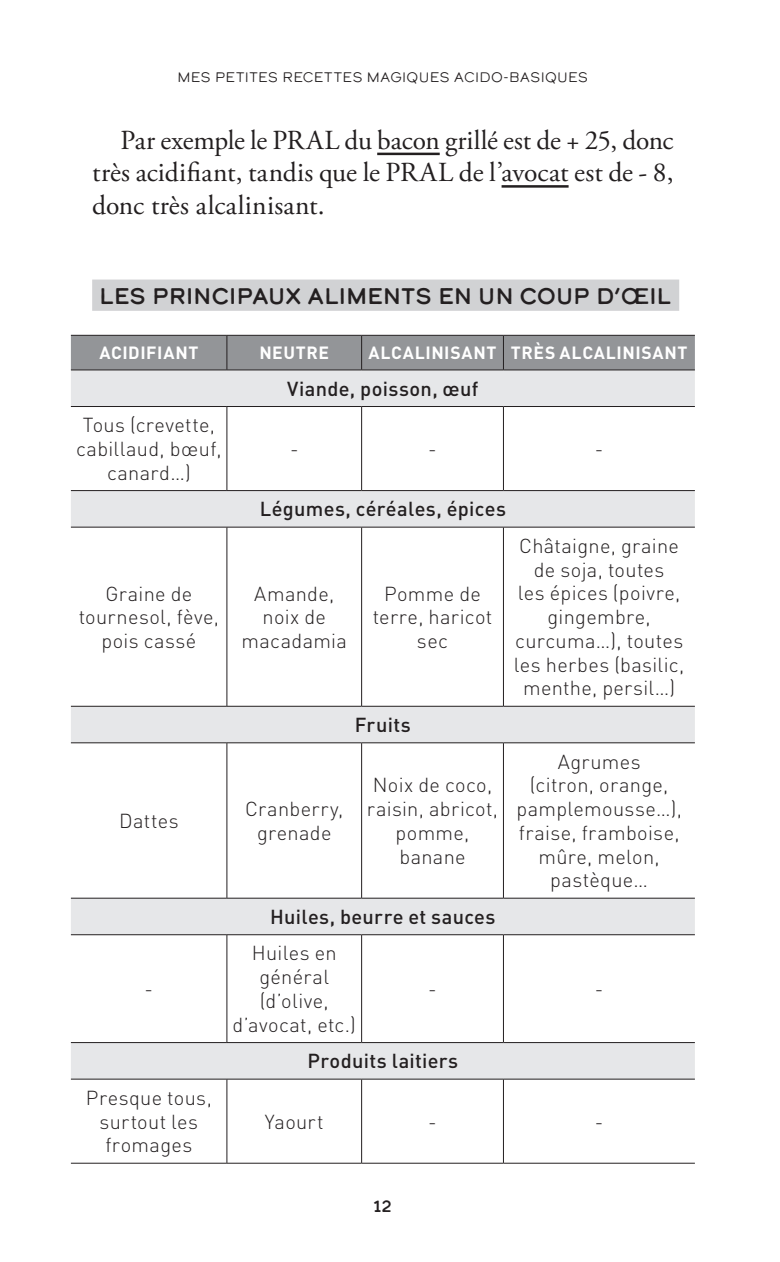
<style>
.page{position:relative;width:780px;height:1262px;background:#fff}
.page>*{position:absolute;margin:0;border:0;box-sizing:border-box;transform-origin:0 0}
.t1{font:27.5px/32.5px "Adobe Garamond Pro";letter-spacing:-.01em;color:#231f20;text-align:justify}
.t2{font:22.5px "Calder Dark";letter-spacing:-.02em;color:#231f20}
.t3{font:300 20px/23.8px "DINOT";letter-spacing:.015em;color:#231f20;text-align:center}
.t4{font:500 20px "DINOT";letter-spacing:.015em;color:#231f20}
.t5{font:700 17.5px "DINOT";letter-spacing:.035em;color:#fff}
.t6{font:16.25px "Calder Dark";color:#231f20}
.t7{font:13.75px "Calder LC";letter-spacing:.015em;color:#231f20}
</style>
<div class="page">
<hr style="left:377px;top:153px;width:62px;height:2px;background:#231f20">
<hr style="left:501px;top:185px;width:67px;height:3px;background:#231f20">
<div style="left:92px;top:279px;width:587px;height:32px;background:#d1d2d4"></div>
<div style="left:71px;top:336px;width:623px;height:33px;background:#939598"></div>
<svg style="left:71px;top:370px;width:623px;height:708px"></svg>
<hr style="left:71px;top:335px;width:156px;height:1px;background:#231f20">
<hr style="left:227px;top:335px;width:134px;height:1px;background:#231f20">
<hr style="left:226px;top:335px;width:1px;height:34px;background:#231f20">
<hr style="left:361px;top:335px;width:142px;height:1px;background:#231f20">
<hr style="left:361px;top:335px;width:1px;height:34px;background:#231f20">
<hr style="left:503px;top:335px;width:191px;height:1px;background:#231f20">
<hr style="left:503px;top:335px;width:1px;height:34px;background:#231f20">
<hr style="left:71px;top:369px;width:156px;height:1px;background:#231f20">
<hr style="left:227px;top:369px;width:134px;height:1px;background:#231f20">
<hr style="left:361px;top:369px;width:142px;height:1px;background:#231f20">
<hr style="left:503px;top:369px;width:191px;height:1px;background:#231f20">
<hr style="left:71px;top:406px;width:156px;height:1px;background:#231f20">
<hr style="left:227px;top:406px;width:134px;height:1px;background:#231f20">
<hr style="left:226px;top:407px;width:1px;height:83px;background:#231f20">
<hr style="left:361px;top:406px;width:142px;height:1px;background:#231f20">
<hr style="left:361px;top:407px;width:1px;height:83px;background:#231f20">
<hr style="left:503px;top:406px;width:191px;height:1px;background:#231f20">
<hr style="left:503px;top:407px;width:1px;height:83px;background:#231f20">
<hr style="left:71px;top:490px;width:156px;height:1px;background:#231f20">
<hr style="left:227px;top:490px;width:134px;height:1px;background:#231f20">
<hr style="left:361px;top:490px;width:142px;height:1px;background:#231f20">
<hr style="left:503px;top:490px;width:191px;height:1px;background:#231f20">
<hr style="left:71px;top:526px;width:156px;height:1px;background:#231f20">
<hr style="left:227px;top:526px;width:134px;height:1px;background:#231f20">
<hr style="left:226px;top:527px;width:1px;height:179px;background:#231f20">
<hr style="left:361px;top:526px;width:142px;height:1px;background:#231f20">
<hr style="left:361px;top:527px;width:1px;height:179px;background:#231f20">
<hr style="left:503px;top:526px;width:191px;height:1px;background:#231f20">
<hr style="left:503px;top:527px;width:1px;height:179px;background:#231f20">
<hr style="left:71px;top:706px;width:156px;height:1px;background:#231f20">
<hr style="left:227px;top:706px;width:134px;height:1px;background:#231f20">
<hr style="left:361px;top:706px;width:142px;height:1px;background:#231f20">
<hr style="left:503px;top:706px;width:191px;height:1px;background:#231f20">
<hr style="left:71px;top:742px;width:156px;height:1px;background:#231f20">
<hr style="left:227px;top:742px;width:134px;height:1px;background:#231f20">
<hr style="left:226px;top:743px;width:1px;height:154px;background:#231f20">
<hr style="left:361px;top:742px;width:142px;height:1px;background:#231f20">
<hr style="left:361px;top:743px;width:1px;height:154px;background:#231f20">
<hr style="left:503px;top:742px;width:191px;height:1px;background:#231f20">
<hr style="left:503px;top:743px;width:1px;height:154px;background:#231f20">
<hr style="left:71px;top:897px;width:156px;height:1px;background:#231f20">
<hr style="left:227px;top:897px;width:134px;height:1px;background:#231f20">
<hr style="left:361px;top:897px;width:142px;height:1px;background:#231f20">
<hr style="left:503px;top:897px;width:191px;height:1px;background:#231f20">
<hr style="left:71px;top:934px;width:156px;height:1px;background:#231f20">
<hr style="left:227px;top:934px;width:134px;height:1px;background:#231f20">
<hr style="left:226px;top:935px;width:1px;height:107px;background:#231f20">
<hr style="left:361px;top:934px;width:142px;height:1px;background:#231f20">
<hr style="left:361px;top:935px;width:1px;height:107px;background:#231f20">
<hr style="left:503px;top:934px;width:191px;height:1px;background:#231f20">
<hr style="left:503px;top:935px;width:1px;height:107px;background:#231f20">
<hr style="left:71px;top:1042px;width:156px;height:1px;background:#231f20">
<hr style="left:227px;top:1042px;width:134px;height:1px;background:#231f20">
<hr style="left:361px;top:1042px;width:142px;height:1px;background:#231f20">
<hr style="left:503px;top:1042px;width:191px;height:1px;background:#231f20">
<hr style="left:71px;top:1078px;width:156px;height:1px;background:#231f20">
<hr style="left:227px;top:1078px;width:134px;height:1px;background:#231f20">
<hr style="left:226px;top:1079px;width:1px;height:83px;background:#231f20">
<hr style="left:361px;top:1078px;width:142px;height:1px;background:#231f20">
<hr style="left:361px;top:1079px;width:1px;height:83px;background:#231f20">
<hr style="left:503px;top:1078px;width:191px;height:1px;background:#231f20">
<hr style="left:503px;top:1079px;width:1px;height:83px;background:#231f20">
<hr style="left:71px;top:1162px;width:156px;height:1px;background:#231f20">
<hr style="left:227px;top:1162px;width:134px;height:1px;background:#231f20">
<hr style="left:361px;top:1162px;width:142px;height:1px;background:#231f20">
<hr style="left:503px;top:1162px;width:191px;height:1px;background:#231f20">
<p class="t7" style="left:177px;top:68px;width:412px">MES PETITES RECETTES MAGIQUES ACIDO-BASIQUES</p>
<h1 class="t1" style="left:92px;top:125px;width:583px;text-indent:28px">Par exemple le PRAL du bacon grillé est de + 25, donc très acidifiant, tandis que le PRAL de l’avocat est de - 8, donc très alcalinisant.</h1>
<p class="t2" style="left:99px;top:281px;width:574px">LES PRINCIPAUX ALIMENTS EN UN COUP D’ŒIL</p>
<p class="t5" style="left:99px;top:341px;width:101px">ACIDIFIANT</p>
<p class="t5" style="left:259px;top:341px;width:71px">NEUTRE</p>
<p class="t5" style="left:368px;top:341px;width:320px">ALCALINISANT TRÈS ALCALINISANT</p>
<p class="t4" style="left:287px;top:376px;width:193px">Viande, poisson, œuf</p>
<p class="t3" style="left:76px;top:413px;width:147px">Tous (crevette, cabillaud, bœuf, canard…)</p>
<p class="t3" style="left:290px;top:437px;width:10px">-</p>
<p class="t3" style="left:428px;top:437px;width:10px">-</p>
<p class="t3" style="left:595px;top:437px;width:10px">-</p>
<p class="t4" style="left:260px;top:496px;width:248px">Légumes, céréales, épices</p>
<p class="t3" style="left:79px;top:581px;width:142px">Graine de tournesol, fève, pois cassé</p>
<p class="t3" style="left:241px;top:581px;width:107px">Amande, noix de macadamia</p>
<p class="t3" style="left:373px;top:581px;width:121px">Pomme de terre, haricot sec</p>
<p class="t3" style="left:119px;top:808px;width:61px">Dattes</p>
<p class="t4" style="left:355px;top:712px;width:57px">Fruits</p>
<p class="t3" style="left:245px;top:796px;width:100px">Cranberry, grenade</p>
<p class="t3" style="left:367px;top:773px;width:133px">Noix de coco, raisin, abricot, pomme, banane</p>
<p class="t4" style="left:270px;top:903px;width:227px">Huiles, beurre et sauces</p>
<p class="t3" style="left:514px;top:533px;width:172px">Châtaigne, graine de soja, toutes<br>les épices (poivre, gingembre, curcuma…), toutes les herbes (basilic, menthe, persil…)</p>
<p class="t3" style="left:516px;top:749px;width:167px">Agrumes<br>(citron, orange, pamplemousse…), fraise, framboise, mûre, melon, pastèque…</p>
<p class="t3" style="left:145px;top:976px;width:10px">-</p>
<p class="t3" style="left:86px;top:1085px;width:127px">Presque tous, surtout les fromages</p>
<p class="t3" style="left:232px;top:941px;width:125px">Huiles en général (d’olive, d’avocat, etc.)</p>
<p class="t3" style="left:428px;top:976px;width:10px">-</p>
<p class="t3" style="left:595px;top:976px;width:10px">-</p>
<p class="t4" style="left:307px;top:1048px;width:152px">Produits laitiers</p>
<p class="t3" style="left:265px;top:1109px;width:60px">Yaourt</p>
<p class="t3" style="left:428px;top:1109px;width:10px">-</p>
<p class="t3" style="left:595px;top:1109px;width:10px">-</p>
<p class="t6" style="left:373px;top:1195px;width:20px">12</p>
</div>
